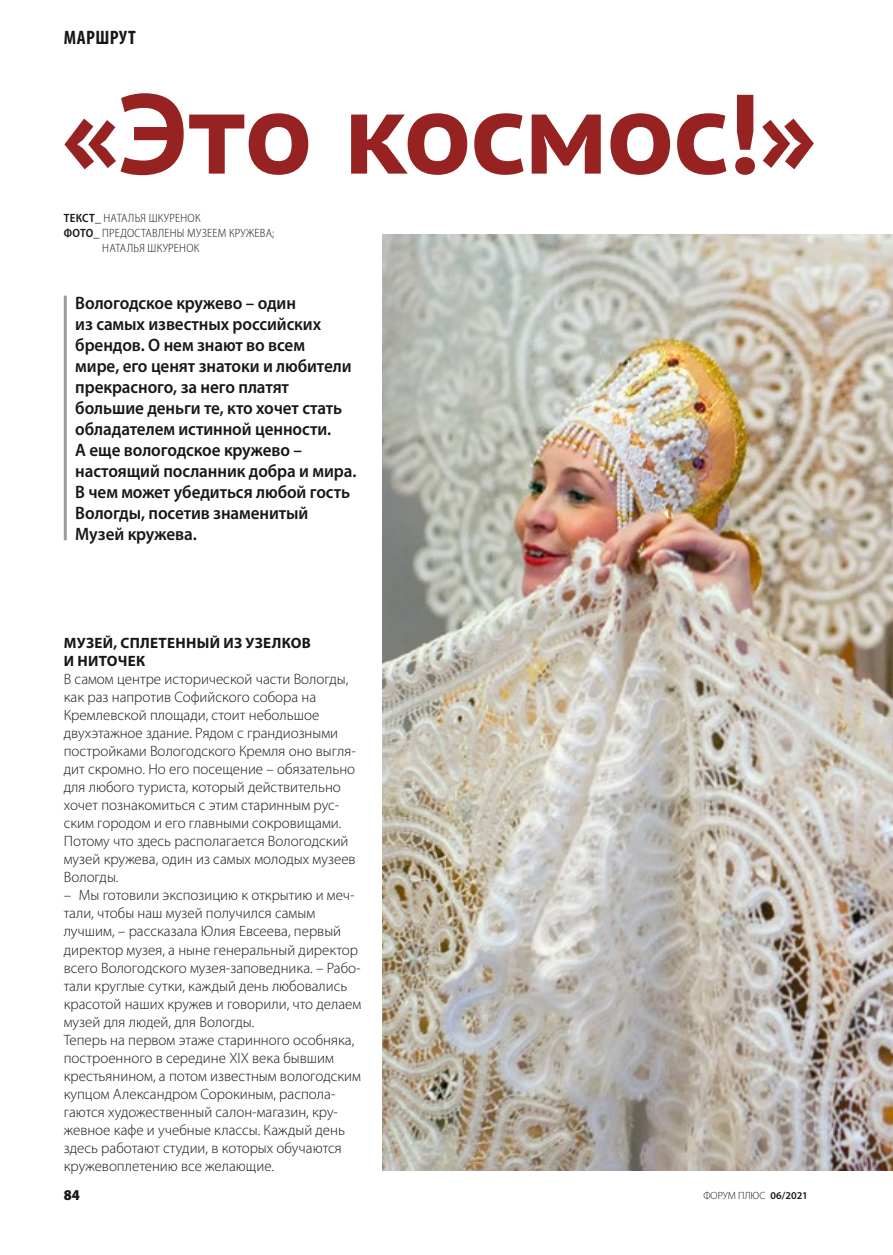
<style>
.page{position:relative;width:893px;height:1255px;background:#fff}
.page>*{position:absolute;margin:0;border:0;box-sizing:border-box;transform-origin:0 0}
.t1{font:700 112.5px "PT Sans Pro Caption";letter-spacing:-.015em;color:#962222}
.t2{font:700 condensed 19.5px "Myriad Pro";letter-spacing:.02em;color:#181716}
.t3{font:600 18px/21px "Myriad Pro";letter-spacing:-.005em;color:#181716;scale:.95 1}
.t4{font:300 15px/18px "Myriad Pro";color:#181716}
.t5{font:700 15px/18px "Myriad Pro";letter-spacing:.02em;color:#181716}
.t6{font:900 semi-condensed 15px "Myriad Pro";color:#181716}
.t7{font:300 semi-condensed 12px "Myriad Pro";letter-spacing:.02em;color:#181716}
.t8{font:300 10.5px "Myriad Pro";color:#181716}
.s1{font-weight:600}
</style>
<div class="page">
<hr style="left:64px;top:295px;width:3px;height:245px;background:#9c9c9d">
<img style="left:383px;top:234px;width:510px;height:936px">
<h2 class="t2" style="left:64px;top:26px;width:73px">МАРШРУТ</h2>
<h1 class="t1" style="left:61px;top:59px;width:758px">«Это космос!»</h1>
<p class="t7" style="left:64px;top:211px;width:138px"><span class="s1">ТЕКСТ</span>_ НАТАЛЬЯ ШКУРЕНОК</p>
<p class="t7" style="left:64px;top:226px;width:212px"><span class="s1">ФОТО</span>_ ПРЕДОСТАВЛЕНЫ МУЗЕЕМ КРУЖЕВА;</p>
<p class="t7" style="left:102px;top:241px;width:98px">НАТАЛЬЯ ШКУРЕНОК</p>
<p class="t3" style="left:75px;top:292px;width:297px">Вологодское кружево – один<br>из самых известных российских брендов. О нем знают во всем<br>мире, его ценят знатоки и любители прекрасного, за него платят большие деньги те, кто хочет стать обладателем истинной ценности.<br>А еще вологодское кружево – настоящий посланник добра и мира.<br>В чем может убедиться любой гость<br>Вологды, посетив знаменитый<br>Музей кружева.</p>
<p class="t5" style="left:64px;top:633px;width:249px">МУЗЕЙ, СПЛЕТЕННЫЙ ИЗ УЗЕЛКОВ<br>И НИТОЧЕК</p>
<p class="t4" style="left:64px;top:670px;width:294px">В самом центре исторической части Вологды, как раз напротив Софийского собора на Кремлевской площади, стоит небольшое двухэтажное здание. Рядом с грандиозными постройками Вологодского Кремля оно выгля&shy;дит скромно. Но его посещение – обязательно для любого туриста, который действительно хочет познакомиться с этим старинным рус&shy;ским городом и его главными сокровищами.<br>Потому что здесь располагается Вологодский музей кружева, один из самых молодых музеев Вологды.</p>
<p class="t4" style="left:64px;top:886px;width:299px">– Мы готовили экспозицию к открытию и меч&shy;тали, чтобы наш музей получился самым лучшим, – рассказала Юлия Евсеева, первый директор музея, а ныне генеральный директор всего Вологодского музея-заповедника. – Рабо&shy;тали круглые сутки, каждый день любовались красотой наших кружев и говорили, что делаем музей для людей, для Вологды.<br>Теперь на первом этаже старинного особняка, построенного в середине XIX века бывшим крестьянином, а потом известным вологодским купцом Александром Сорокиным, распола&shy;гаются художественный салон-магазин, кру&shy;жевное кафе и учебные классы. Каждый день здесь работают студии, в которых обучаются кружевоплетению все желающие.</p>
<p class="t6" style="left:64px;top:1186px;width:18px">84</p>
<p class="t8" style="left:703px;top:1190px;width:106px">ФОРУМ ПЛЮС <span class="s1">06/2021</span></p>
</div>
